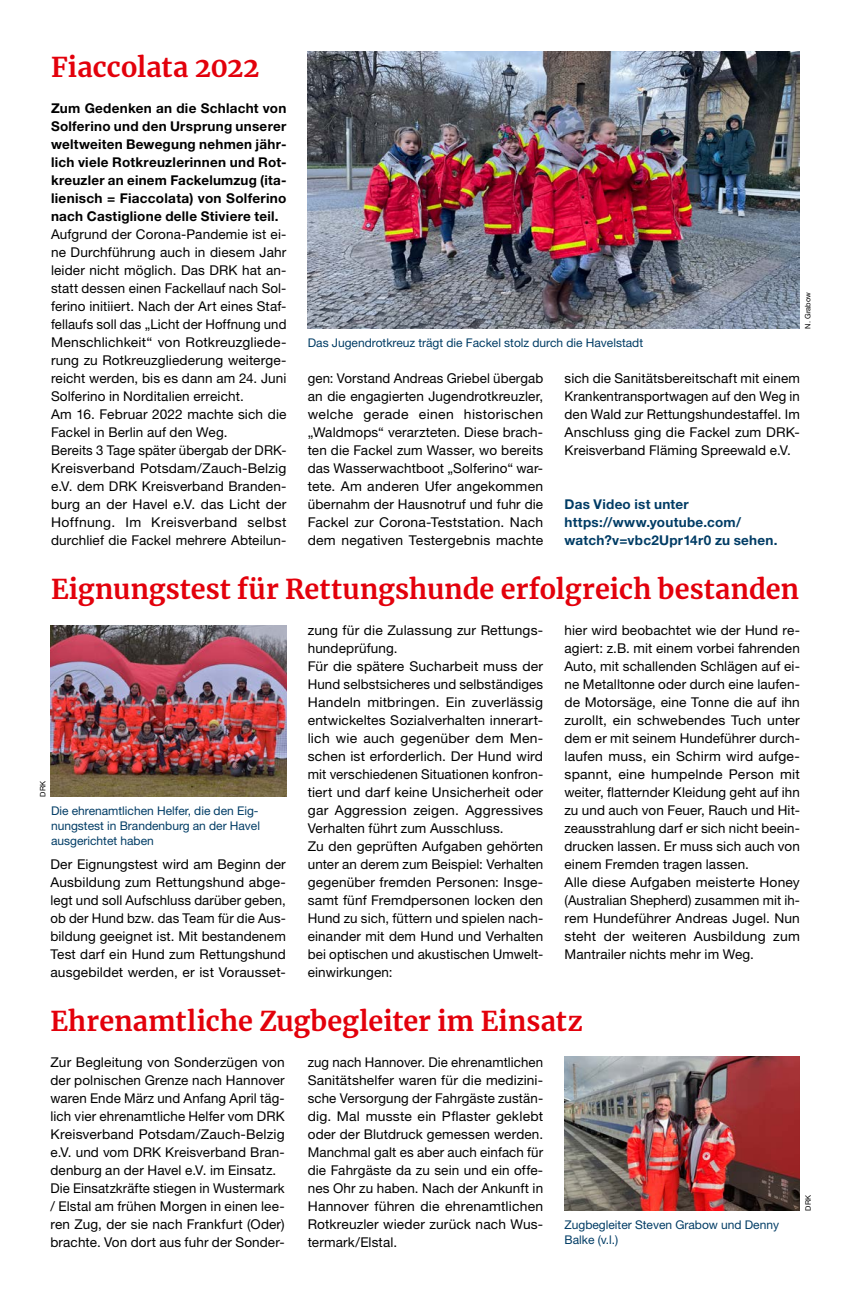
<style>
.page{position:relative;width:851px;height:1297px;background:#fff}
.page>*{position:absolute;margin:0;border:0;box-sizing:border-box;transform-origin:0 0}
.MGB_Headline_23{font:700 27px "Merriweather";color:#e3000b}
.MGB_Copy{font:13.5px/18px "Helvetica Neue LT Pro";letter-spacing:.01em;color:#000;text-align:justify}
.MGB_Copy_bold{font:700 13.5px/18px "Helvetica Neue LT Pro";letter-spacing:.02em;color:#000;text-align:justify}
.MGB_Info{font:700 13.5px/18px "Helvetica Neue LT Pro";letter-spacing:.02em;color:#003c65}
.MGB_BU{font:12px/15px "Helvetica Neue LT Pro";color:#003c65;text-align:justify}
.MGB_Fotocredits{font:7.5px "Helvetica Neue LT Pro";color:#000}
</style>
<div class="page">
<img style="left:308px;top:51px;width:491px;height:278px">
<img style="left:50px;top:626px;width:236px;height:171px">
<img style="left:564px;top:1057px;width:235px;height:154px">
<p class="MGB_Headline_23" style="left:51px;top:48px;width:210px">Fiaccolata 2022</p>
<p class="MGB_Copy_bold" style="left:51px;top:98px;width:237px">Zum Gedenken an die Schlacht von Solferino und den Ursprung unserer weltweiten Bewegung nehmen jähr&shy;lich viele Rotkreuzlerinnen und Rot&shy;kreuzler an einem Fackelumzug (ita&shy;lienisch = Fiaccolata) von Solferino nach Castiglione delle Stiviere teil.</p>
<p class="MGB_Copy" style="left:51px;top:224px;width:237px">Aufgrund der Corona-Pandemie ist ei&shy;ne Durchführung auch in diesem Jahr leider nicht möglich. Das DRK hat an&shy;statt dessen einen Fackellauf nach Sol&shy;ferino initiiert. Nach der Art eines Staf&shy;fellaufs soll das „Licht der Hoffnung und Menschlichkeit“ von Rotkreuzgliede&shy;rung zu Rotkreuzgliederung weiterge&shy;reicht werden, bis es dann am 24. Juni Solferino in Norditalien erreicht.</p>
<p class="MGB_Copy" style="left:51px;top:404px;width:237px">Am 16. Februar 2022 machte sich die<br>Fackel in Berlin auf den Weg.</p>
<p class="MGB_Copy" style="left:51px;top:440px;width:237px">Bereits 3 Tage später übergab der DRK-Kreisverband Potsdam/Zauch-Belzig e.V. dem DRK Kreisverband Branden&shy;burg an der Havel e.V. das Licht der Hoffnung. Im Kreisverband selbst durchlief die Fackel mehrere Abteilun-</p>
<p class="MGB_Fotocredits" style="left:803px;top:329px;width:38px;rotate:-90deg">N. Grabow</p>
<p class="MGB_BU" style="left:308px;top:334px;width:337px">Das Jugendrotkreuz trägt die Fackel stolz durch die Havelstadt</p>
<p class="MGB_Copy" style="left:308px;top:368px;width:237px">gen: Vorstand Andreas Griebel übergab an die engagierten Jugendrotkreuzler, welche gerade einen historischen „Waldmops“ verarzteten. Diese brach&shy;ten die Fackel zum Wasser, wo bereits das Wasserwachtboot „Solferino“ war&shy;tete. Am anderen Ufer angekommen übernahm der Hausnotruf und fuhr die Fackel zur Corona-Teststation. Nach dem negativen Testergebnis machte</p>
<p class="MGB_Copy" style="left:564px;top:368px;width:237px">sich die Sanitätsbereitschaft mit einem Krankentransportwagen auf den Weg in den Wald zur Rettungshundestaffel. Im Anschluss ging die Fackel zum DRK-Kreisverband Fläming Spreewald e.V.</p>
<p class="MGB_Info" style="left:564px;top:494px;width:126px">Das Video ist unter</p>
<p class="MGB_Info" style="left:564px;top:512px;width:214px">https://www.youtube.com/ watch?v=vbc2Upr14r0 zu sehen.</p>
<p class="MGB_Headline_23" style="left:51px;top:570px;width:749px">Eignungstest für Rettungshunde erfolgreich bestanden</p>
<p class="MGB_Fotocredits" style="left:38px;top:797px;width:17px;rotate:-90deg">DRK</p>
<p class="MGB_BU" style="left:51px;top:802px;width:210px">Die ehrenamtlichen Helfer, die den Eig&shy;nungstest in Brandenburg an der Havel ausgerichtet haben</p>
<p class="MGB_Copy" style="left:50px;top:854px;width:237px">Der Eignungstest wird am Beginn der Ausbildung zum Rettungshund abge&shy;legt und soll Aufschluss darüber geben, ob der Hund bzw. das Team für die Aus&shy;bildung geeignet ist. Mit bestandenem Test darf ein Hund zum Rettungshund ausgebildet werden, er ist Vorausset-</p>
<p class="MGB_Copy" style="left:308px;top:620px;width:237px">zung für die Zulassung zur Rettungs&shy;hundeprüfung.</p>
<p class="MGB_Copy" style="left:308px;top:656px;width:237px">Für die spätere Sucharbeit muss der Hund selbstsicheres und selbständiges Handeln mitbringen. Ein zuverlässig entwickeltes Sozialverhalten innerart&shy;lich wie auch gegenüber dem Men&shy;schen ist erforderlich. Der Hund wird mit verschiedenen Situationen konfron&shy;tiert und darf keine Unsicherheit oder gar Aggression zeigen. Aggressives Verhalten führt zum Ausschluss.</p>
<p class="MGB_Copy" style="left:308px;top:836px;width:237px">Zu den geprüften Aufgaben gehörten unter an derem zum Beispiel: Verhalten gegenüber fremden Personen: Insge&shy;samt fünf Fremdpersonen locken den Hund zu sich, füttern und spielen nach&shy;einander mit dem Hund und Verhalten bei optischen und akustischen Umwelt&shy;einwirkungen:</p>
<p class="MGB_Copy" style="left:564px;top:620px;width:237px">hier wird beobachtet wie der Hund re&shy;agiert: z.B. mit einem vorbei fahrenden Auto, mit schallenden Schlägen auf ei&shy;ne Metalltonne oder durch eine laufen&shy;de Motorsäge, eine Tonne die auf ihn zurollt, ein schwebendes Tuch unter dem er mit seinem Hundeführer durch&shy;laufen muss, ein Schirm wird aufge&shy;spannt, eine humpelnde Person mit weiter, flatternder Kleidung geht auf ihn zu und auch von Feuer, Rauch und Hit&shy;zeausstrahlung darf er sich nicht beein&shy;drucken lassen. Er muss sich auch von einem Fremden tragen lassen.</p>
<p class="MGB_Copy" style="left:564px;top:872px;width:237px">Alle diese Aufgaben meisterte Honey (Australian Shepherd) zusammen mit ih&shy;rem Hundeführer Andreas Jugel. Nun steht der weiteren Ausbildung zum Mantrailer nichts mehr im Weg.</p>
<p class="MGB_Headline_23" style="left:50px;top:1002px;width:533px">Ehrenamtliche Zugbegleiter im Einsatz</p>
<p class="MGB_Copy" style="left:50px;top:1052px;width:236px">Zur Begleitung von Sonderzügen von der polnischen Grenze nach Hannover waren Ende März und Anfang April täg&shy;lich vier ehrenamtliche Helfer vom DRK Kreisverband Potsdam/Zauch-Belzig e.V. und vom DRK Kreisverband Bran&shy;denburg an der Havel e.V. im Einsatz.</p>
<p class="MGB_Copy" style="left:50px;top:1178px;width:236px">Die Einsatzkräfte stiegen in Wustermark / Elstal am frühen Morgen in einen lee&shy;ren Zug, der sie nach Frankfurt (Oder) brachte. Von dort aus fuhr der Sonder-</p>
<p class="MGB_Copy" style="left:308px;top:1052px;width:237px">zug nach Hannover. Die ehrenamtlichen Sanitätshelfer waren für die medizini&shy;sche Versorgung der Fahrgäste zustän&shy;dig. Mal musste ein Pflaster geklebt oder der Blutdruck gemessen werden.<br>Manchmal galt es aber auch einfach für die Fahrgäste da zu sein und ein offe&shy;nes Ohr zu haben. Nach der Ankunft in Hannover führen die ehrenamtlichen Rotkreuzler wieder zurück nach Wus&shy;termark/Elstal.</p>
<p class="MGB_BU" style="left:564px;top:1216px;width:216px">Zugbegleiter Steven Grabow und Denny<br>Balke (v.l.)</p>
<p class="MGB_Fotocredits" style="left:803px;top:1211px;width:17px;rotate:-90deg">DRK</p>
</div>
